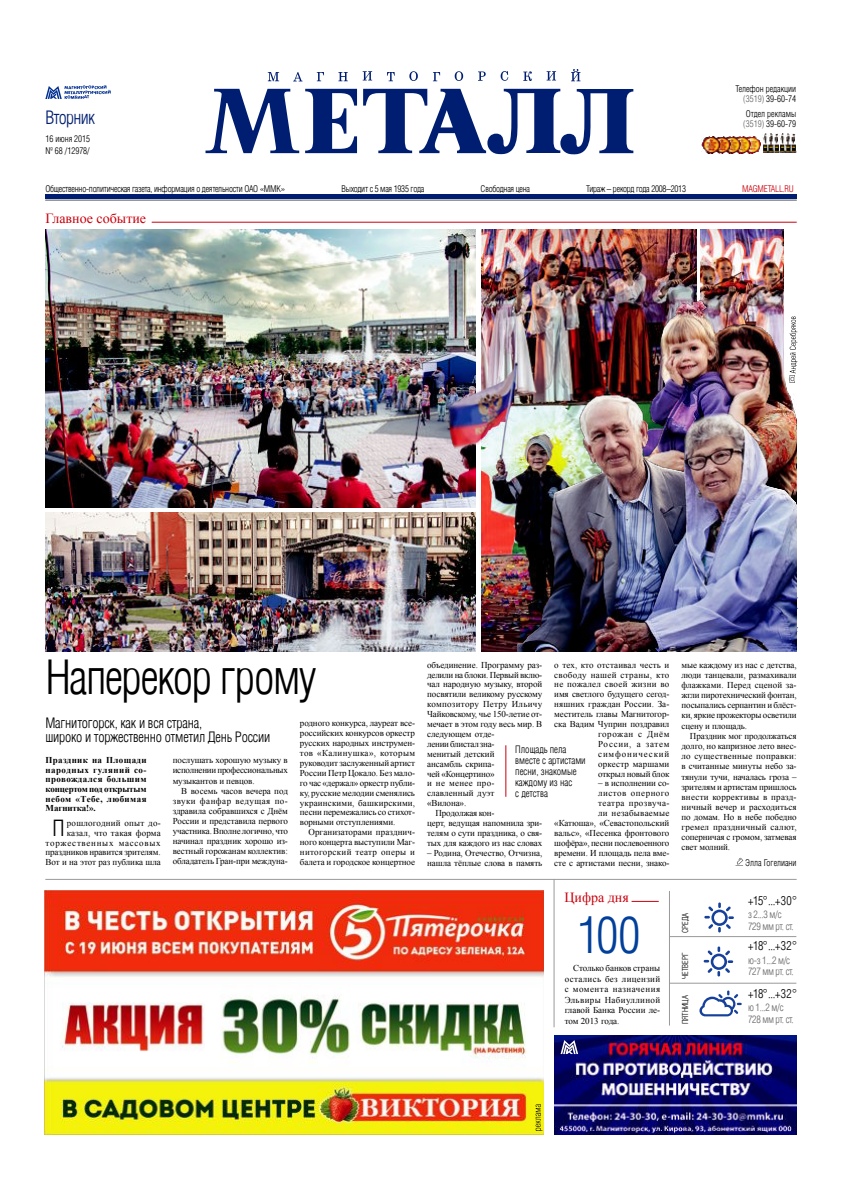
<style>
.page{position:relative;width:842px;height:1191px;background:#fff}
.page>*{position:absolute;margin:0;border:0;box-sizing:border-box;transform-origin:0 0}
.t1{font:300 condensed 49px "AG Letterica";color:#003f9a}
.t2{font:300 condensed 46px "AG Letterica";letter-spacing:-.03em;color:#000}
.t3{font:300 condensed 21.8px "AG Letterica";color:#000}
.t4{font:300 condensed 18px "AG Letterica";letter-spacing:-.04em;color:#001e71}
.t5{font:300 condensed 14px/14px "AG Letterica";letter-spacing:-.015em;color:#000}
.t6{font:14px "Times New Roman";color:#c9000d}
.t7{font:300 condensed 12px "AG Letterica";color:#000}
.t8{font:300 condensed 10px/11.8px "AG Letterica";letter-spacing:-.03em;color:#666}
.t9{font:300 condensed 10px/11px "AG Letterica";color:#000}
.t10{font:9px/9.9px "Times New Roman";letter-spacing:-.01em;color:#000;text-align:justify}
.t11{font:9px/9.9px "Times New Roman";letter-spacing:.01em;color:#000;text-align:right}
.t12{font:300 condensed 9px "AG Letterica";letter-spacing:-.025em;color:#000}
.t13{font:700 9px/9.6px "Times New Roman";letter-spacing:-.01em;color:#000;text-align:justify}
.t14{font:300 condensed 9px/10px "AG Letterica";color:#000}
.t15{font:9px "Times New Roman";letter-spacing:.035em;color:#000}
.t16{font:300 condensed 9px "AG Letterica";letter-spacing:-.025em;color:#c9000d}
.t17{font:300 condensed 8px "AG Letterica";letter-spacing:-.005em;color:#000}
.s1{color:#666}
</style>
<div class="page">
<img style="left:482px;top:230px;width:214px;height:110px">
<img style="left:45px;top:512px;width:337px;height:139px">
<img style="left:45px;top:230px;width:430px;height:278px">
<img style="left:382px;top:340px;width:214px;height:311px">
<hr style="left:554px;top:879px;width:1px;height:148px;background:#999">
<hr style="left:152px;top:222px;width:645px;height:1px;background:#c9000d">
<svg style="left:735px;top:858px;width:8px;height:8px"></svg>
<hr style="left:505px;top:745px;width:1px;height:52px;background:#c9000d">
<hr style="left:45px;top:200px;width:752px;height:1px;background:#999">
<hr style="left:45px;top:195px;width:752px;height:4px;background:#001e71">
<svg style="left:45px;top:85px;width:66px;height:14px"></svg>
<img style="left:750px;top:137px;width:10px;height:17px">
<img style="left:740px;top:137px;width:10px;height:17px">
<img style="left:730px;top:137px;width:10px;height:17px">
<img style="left:720px;top:137px;width:10px;height:17px">
<img style="left:763px;top:134px;width:34px;height:19px">
<img style="left:701px;top:137px;width:19px;height:17px">
<svg style="left:206px;top:89px;width:427px;height:66px"></svg>
<svg style="left:268px;top:72px;width:11px;height:9px"></svg>
<svg style="left:293px;top:72px;width:9px;height:9px"></svg>
<svg style="left:317px;top:72px;width:7px;height:9px"></svg>
<svg style="left:338px;top:72px;width:10px;height:9px"></svg>
<svg style="left:363px;top:71px;width:9px;height:9px"></svg>
<svg style="left:387px;top:72px;width:8px;height:9px"></svg>
<svg style="left:409px;top:71px;width:9px;height:10px"></svg>
<svg style="left:433px;top:72px;width:7px;height:9px"></svg>
<svg style="left:455px;top:71px;width:8px;height:10px"></svg>
<svg style="left:478px;top:71px;width:8px;height:10px"></svg>
<svg style="left:501px;top:71px;width:7px;height:10px"></svg>
<svg style="left:523px;top:71px;width:9px;height:10px"></svg>
<svg style="left:547px;top:71px;width:9px;height:9px"></svg>
<svg style="left:571px;top:69px;width:9px;height:12px"></svg>
<hr style="left:45px;top:879px;width:752px;height:1px;background:#999">
<hr style="left:669px;top:936px;width:127px;height:1px;background:#999">
<hr style="left:669px;top:891px;width:1px;height:135px;background:#999">
<svg style="left:632px;top:901px;width:27px;height:1px"></svg>
<svg style="left:704px;top:902px;width:30px;height:31px"></svg>
<svg style="left:704px;top:946px;width:29px;height:31px"></svg>
<svg style="left:699px;top:990px;width:43px;height:26px"></svg>
<hr style="left:669px;top:983px;width:127px;height:1px;background:#999">
<img style="left:554px;top:1035px;width:242px;height:99px">
<img style="left:45px;top:891px;width:499px;height:243px">
<svg style="left:796px;top:583px;width:2px;height:68px"></svg>
<svg style="left:536px;top:1104px;width:6px;height:27px"></svg>
<svg style="left:561px;top:1040px;width:17px;height:14px"></svg>
<img style="left:700px;top:230px;width:83px;height:58px">
<img style="left:596px;top:288px;width:201px;height:241px">
<img style="left:518px;top:351px;width:278px;height:300px">
<h3 class="t4" style="left:45px;top:107px;width:51px">ВТОРНИК</h3>
<p class="t14" style="left:45px;top:133px;width:46px;line-height:12px">16 ИЮНЯ 2015 № 68 /12978/</p>
<p class="t14" style="left:736px;top:84px;width:62px;text-align:right">ТЕЛЕФОН РЕДАКЦИИ <span class="s1">(3519)</span> 39-60-74</p>
<p class="t14" style="left:743px;top:109px;width:54px">ОТДЕЛ РЕКЛАМЫ <span class="s1">(3519)</span> 39-60-79</p>
<p class="t12" style="left:45px;top:184px;width:241px">ОБЩЕСТВЕННО-ПОЛИТИЧЕСКАЯ ГАЗЕТА, ИНФОРМАЦИЯ О ДЕЯТЕЛЬНОСТИ ОАО «ММК»</p>
<p class="t12" style="left:342px;top:184px;width:84px">ВЫХОДИТ С 5 МАЯ 1935 ГОДА</p>
<p class="t12" style="left:480px;top:184px;width:51px">СВОБОДНАЯ ЦЕНА</p>
<p class="t12" style="left:586px;top:184px;width:101px">ТИРАЖ – РЕКОРД ГОДА 2008–2013</p>
<p class="t16" style="left:742px;top:184px;width:53px">MAGMETALL.RU</p>
<h3 class="t6" style="left:45px;top:209px;width:102px">Главное событие</h3>
<h2 class="t2" style="left:45px;top:650px;width:273px">НАПЕРЕКОР ГРОМУ</h2>
<h3 class="t5" style="left:45px;top:716px;width:227px">МАГНИТОГОРСК, КАК И ВСЯ СТРАНА,<br>ШИРОКО И ТОРЖЕСТВЕННО ОТМЕТИЛ ДЕНЬ РОССИИ</h3>
<p class="t10" style="left:300px;top:718px;width:117px">родного конкурса, лауреат все&shy;российских конкурсов оркестр русских народных инструмен&shy;тов «Калинушка», которым руководит заслуженный артист России Петр Цокало. Без мало&shy;го час «держал» оркестр публи&shy;ку, русские мелодии сменялись украинскими, башкирскими, песни перемежались со стихот&shy;ворными отступлениями.</p>
<p class="t10" style="left:300px;top:827px;width:117px;text-indent:8px">Организаторами празднич&shy;ного концерта выступили Маг&shy;нитогорский театр оперы и балета и городское концертное</p>
<p class="t13" style="left:46px;top:755px;width:103px">Праздник на Площади народных гуляний со&shy;провождался большим концертом под открытым небом «Тебе, любимая Магнитка!».</p>
<h3 class="t3" style="left:53px;top:815px;width:14px">П</h3>
<p class="t10" style="left:173px;top:755px;width:117px">послушать хорошую музыку в исполнении профессиональных музыкантов и певцов.</p>
<p class="t10" style="left:173px;top:785px;width:117px;text-indent:9px">В восемь часов вечера под звуки фанфар ведущая по&shy;здравила собравшихся с Днём России и представила первого участника. Вполне логично, что начинал праздник хорошо из&shy;вестный горожанам коллектив: обладатель Гран-при междуна-</p>
<p class="t10" style="left:46px;top:818px;width:117px;line-height:9.6px;text-align:right">рошлогодний опыт до&shy;казал, что такая форма торжественных массовых праздников нравится зрителям.<br>Вот и на этот раз публика шла</p>
<p class="t10" style="left:427px;top:659px;width:117px">объединение. Программу раз-</p>
<p class="t10" style="left:427px;top:669px;width:117px">делили на блоки. Первый вклю-</p>
<p class="t10" style="left:427px;top:679px;width:117px">чал народную музыку, второй</p>
<p class="t10" style="left:427px;top:689px;width:117px">посвятили великому русскому</p>
<p class="t15" style="left:427px;top:698px;width:117px">композитору Петру Ильичу</p>
<p class="t10" style="left:427px;top:709px;width:117px">Чайковскому, чье 150-летие от-</p>
<p class="t10" style="left:427px;top:719px;width:117px">мечает в этом году весь мир. В</p>
<p class="t10" style="left:427px;top:729px;width:69px">следующем отде-</p>
<p class="t10" style="left:427px;top:739px;width:69px">лении блистал зна-</p>
<p class="t10" style="left:427px;top:749px;width:69px">менитый детский</p>
<p class="t10" style="left:427px;top:759px;width:69px">ансамбль скрипа-</p>
<p class="t10" style="left:427px;top:768px;width:69px">чей «Концертино»</p>
<p class="t15" style="left:427px;top:777px;width:69px">и не менее про-</p>
<p class="t11" style="left:427px;top:788px;width:69px">славленный дуэт</p>
<p class="t10" style="left:427px;top:798px;width:41px">«Вилона».</p>
<p class="t10" style="left:436px;top:808px;width:60px">Продолжая кон-</p>
<p class="t10" style="left:427px;top:818px;width:117px">церт, ведущая напомнила зри-</p>
<p class="t10" style="left:427px;top:828px;width:117px">телям о сути праздника, о свя-</p>
<p class="t10" style="left:427px;top:838px;width:117px">тых для каждого из нас словах</p>
<p class="t10" style="left:427px;top:848px;width:117px">– Родина, Отечество, Отчизна, нашла тёплые слова в память</p>
<p class="t11" style="left:554px;top:659px;width:117px">о тех, кто отстаивал честь и свободу нашей страны, кто не пожалел своей жизни во имя светлого будущего сегод&shy;няшних граждан России. За&shy;меститель главы Магнитогор&shy;ска Вадим Чуприн поздравил горожан с Днём<br>России, а затем симфонический<br>оркестр маршами<br>открыл новый блок</p>
<p class="t10" style="left:554px;top:778px;width:117px;text-align:right">– в исполнении со-<br>листов оперного<br>театра прозвуча-<br>ли незабываемые «Катюша», «Севастопольский вальс», «Песенка фронтового шофёра», песни послевоенного времени. И площадь пела вме&shy;сте с артистами песни, знако-</p>
<p class="t9" style="left:515px;top:744px;width:72px">ПЛОЩАДЬ ПЕЛА<br>ВМЕСТЕ С АРТИСТАМИ<br>ПЕСНИ, ЗНАКОМЫЕ<br>КАЖДОМУ ИЗ НАС<br>С ДЕТСТВА</p>
<p class="t10" style="left:681px;top:659px;width:117px;line-height:10.2px">мые каждому из нас с детства, люди танцевали, размахивали флажками. Перед сценой за&shy;жгли пиротехнический фонтан, посыпались серпантин и блёст&shy;ки, яркие прожекторы осветили сцену и площадь.</p>
<p class="t10" style="left:681px;top:731px;width:117px;text-indent:8px">Праздник мог продолжаться долго, но капризное лето внес&shy;ло существенные поправки: в считанные минуты небо за&shy;тянули тучи, началась гроза – зрителям и артистам пришлось внести коррективы в празд&shy;ничный вечер и расходиться по домам. Но в небе победно гремел праздничный салют, соперничая с громом, затмевая свет молний.</p>
<p class="t14" style="left:745px;top:858px;width:53px">ЭЛЛА ГОГЕЛИАНИ</p>
<h3 class="t6" style="left:564px;top:888px;width:66px">Цифра дня</h3>
<h3 class="t7" style="left:748px;top:893px;width:50px">+15°...+30°</h3>
<p class="t8" style="left:748px;top:909px;width:47px">З 2...3 М/С<br>729 ММ РТ. СТ.</p>
<p class="t17" style="left:680px;top:933px;width:22px;rotate:-90deg">СРЕДА</p>
<h1 class="t1" style="left:577px;top:907px;width:65px">100</h1>
<h3 class="t7" style="left:748px;top:939px;width:50px">+18°...+32°</h3>
<p class="t8" style="left:748px;top:954px;width:47px">Ю-З 1...2 М/С<br>727 ММ РТ. СТ.</p>
<h3 class="t7" style="left:748px;top:986px;width:50px">+18°...+32°</h3>
<p class="t8" style="left:748px;top:1001px;width:47px">Ю 1...2 М/С<br>728 ММ РТ. СТ.</p>
<p class="t17" style="left:680px;top:979px;width:28px;rotate:-90deg">ЧЕТВЕРГ</p>
<p class="t10" style="left:565px;top:963px;width:97px;line-height:10.5px;text-indent:8px">Столько банков страны остались без лицензий с момента назначения Эльвиры Набиуллиной главой Банка России ле&shy;том 2013 года.</p>
<p class="t17" style="left:680px;top:1024px;width:31px;rotate:-90deg">ПЯТНИЦА</p>
</div>
